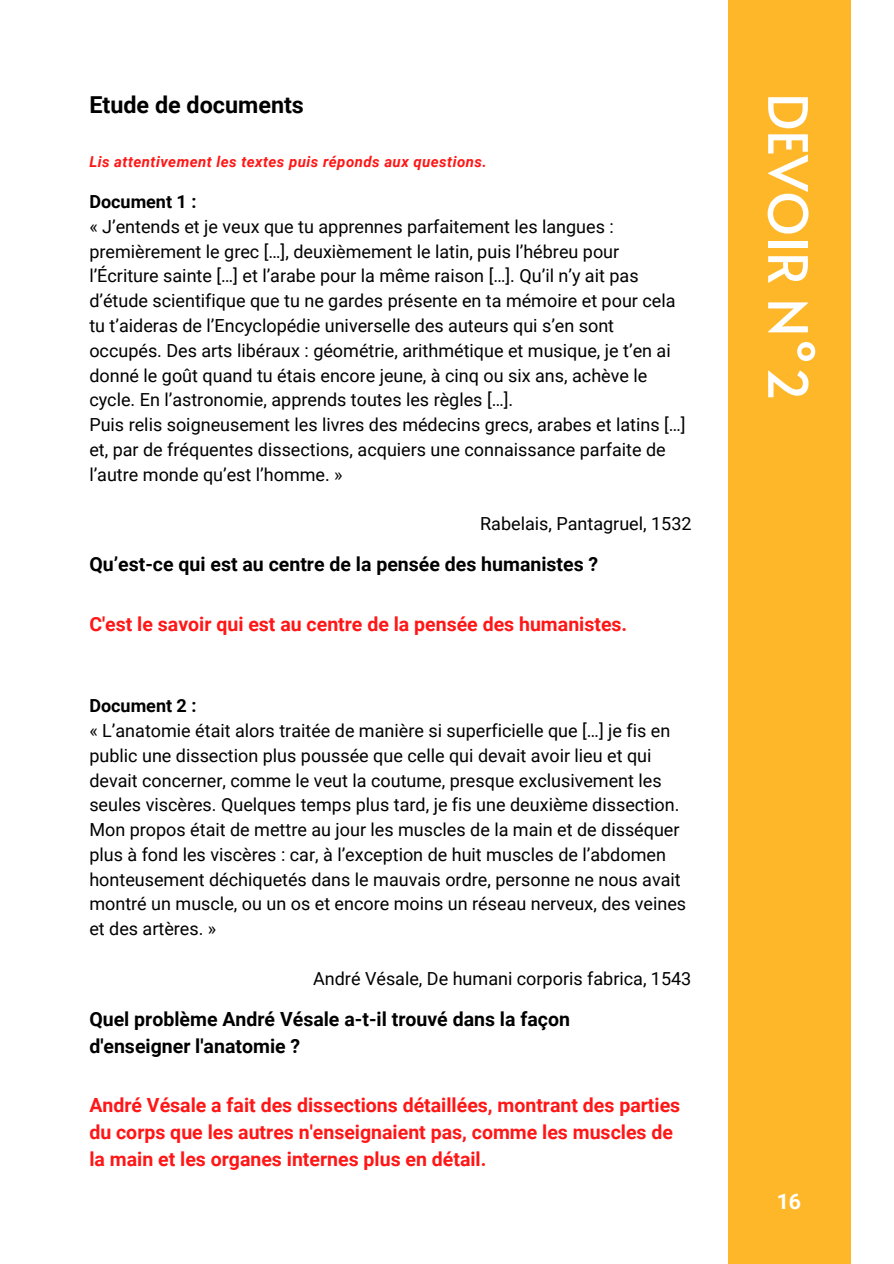
<style>
.page{position:relative;width:894px;height:1264px;background:#fff}
.page>*{position:absolute;margin:0;border:0;box-sizing:border-box;transform-origin:0 0}
.t1{font:54px "Alata";color:#fff}
.t2{font:700 23.4px "Roboto";color:#000}
.t3{font:700 21.3px "Roboto";color:#fff}
.t4{font:700 19.5px/27px "Roboto";color:#ff1616}
.t5{font:700 19.5px/27px "Roboto";color:#000}
.t6{font:18px/24.8px "Roboto";color:#000}
.t7{font:italic 700 15px "Roboto";letter-spacing:.03em;color:#ff1616}
.s1{font-weight:700}
</style>
<div class="page">
<div style="left:727px;top:0;width:123px;height:1263px;background:#ffb72a"></div>
<h4 class="t2" style="left:89px;top:91px;width:216px">Etude de documents</h4>
<p class="t7" style="left:89px;top:153px;width:399px">Lis attentivement les textes puis réponds aux questions.</p>
<h4 class="t6" style="left:89px;top:190px;width:597px"><span class="s1">Document 1 :<br></span>« J’entends et je veux que tu apprennes parfaitement les langues : premièrement le grec […], deuxièmement le latin, puis l’hébreu pour l’Écriture sainte […] et l’arabe pour la même raison […]. Qu’il n’y ait pas d’étude scientifique que tu ne gardes présente en ta mémoire et pour cela tu t’aideras de l’Encyclopédie universelle des auteurs qui s’en sont occupés. Des arts libéraux : géométrie, arithmétique et musique, je t’en ai donné le goût quand tu étais encore jeune, à cinq ou six ans, achève le cycle. En l’astronomie, apprends toutes les règles […].<br>Puis relis soigneusement les livres des médecins grecs, arabes et latins […] et, par de fréquentes dissections, acquiers une connaissance parfaite de l’autre monde qu’est l’homme. »</h4>
<h3 class="t6" style="left:480px;top:511px;width:213px">Rabelais, Pantagruel, 1532</h3>
<h4 class="t5" style="left:89px;top:551px;width:510px">Qu’est-ce qui est au centre de la pensée des humanistes ?</h4>
<h3 class="t4" style="left:89px;top:611px;width:539px">C'est le savoir qui est au centre de la pensée des humanistes.</h3>
<h4 class="t6" style="left:89px;top:693px;width:598px"><span class="s1">Document 2 :<br></span>« L’anatomie était alors traitée de manière si superficielle que […] je fis en public une dissection plus poussée que celle qui devait avoir lieu et qui devait concerner, comme le veut la coutume, presque exclusivement les seules viscères. Quelques temps plus tard, je fis une deuxième dissection.<br>Mon propos était de mettre au jour les muscles de la main et de disséquer plus à fond les viscères : car, à l’exception de huit muscles de l’abdomen honteusement déchiquetés dans le mauvais ordre, personne ne nous avait montré un muscle, ou un os et encore moins un réseau nerveux, des veines et des artères. »</h4>
<h3 class="t6" style="left:313px;top:966px;width:379px">André Vésale, De humani corporis fabrica, 1543</h3>
<p class="t5" style="left:89px;top:1005px;width:482px">Quel problème André Vésale a-t-il trouvé dans la façon d'enseigner l'anatomie ?</p>
<h3 class="t4" style="left:89px;top:1092px;width:592px">André Vésale a fait des dissections détaillées, montrant des parties du corps que les autres n'enseignaient pas, comme les muscles de la main et les organes internes plus en détail.</h3>
<h2 class="t1" style="left:827px;top:93px;width:310px;rotate:90deg">DEVOIR N°2</h2>
<h1 class="t3" style="left:776px;top:1189px;width:26px">16</h1>
</div>
